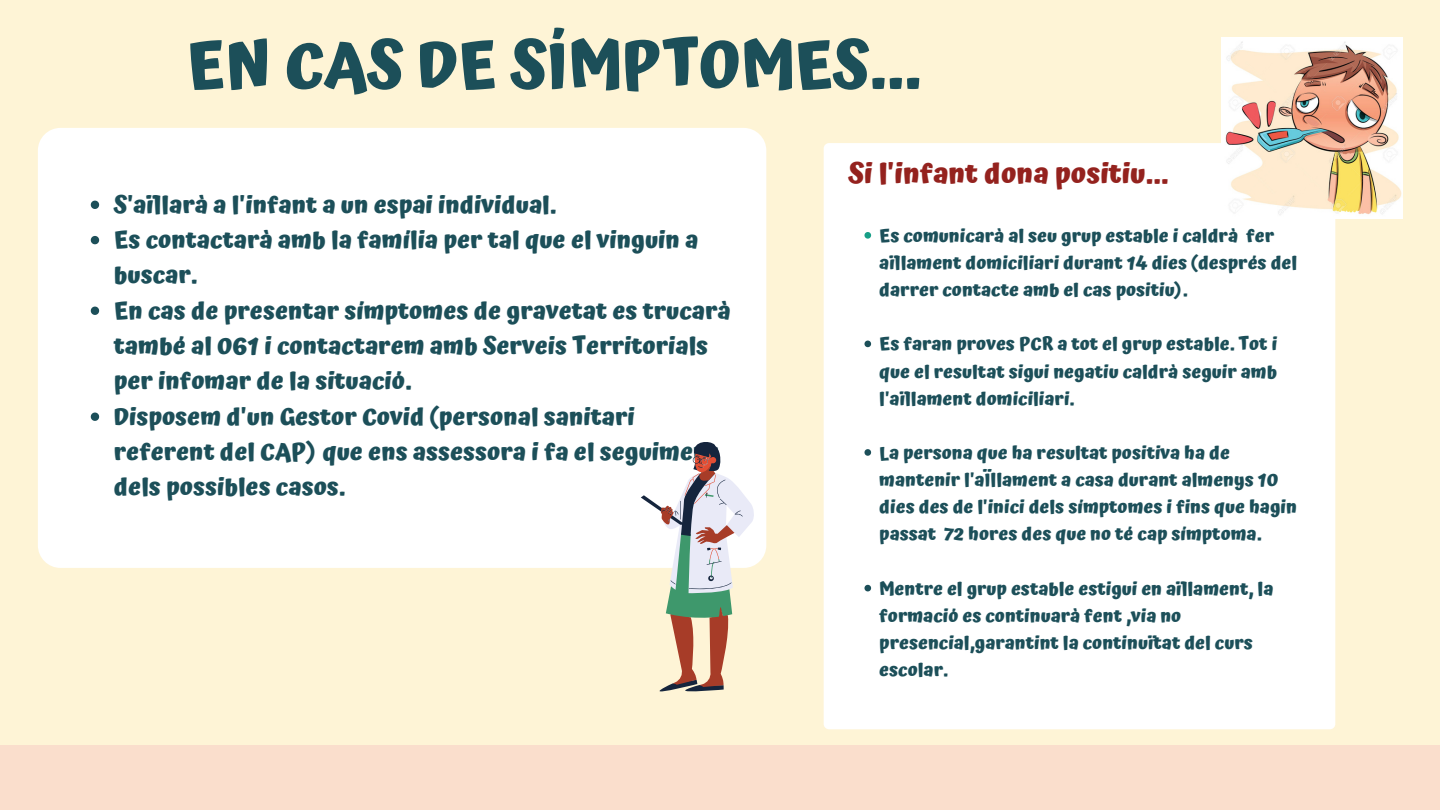
<style>
.page{position:relative;width:1440px;height:810px;background:#fef4d6}
.page>*{position:absolute;margin:0;border:0;box-sizing:border-box;transform-origin:0 0}
.t1{font:700 64px "Atma";color:#1c4f59}
.t2{font:700 28px "Atma";color:#94221e}
.t3{font:700 24px/35.3px "Atma";color:#1c4f59}
.t4{font:700 18.2px/27.1px "Atma";color:#1c4f59}
</style>
<div class="page">
<div style="left:38px;top:128px;width:728px;height:440px;background:#fff;border-radius:23px"></div>
<svg style="left:91px;top:201px;width:8px;height:8px"></svg>
<svg style="left:91px;top:236px;width:8px;height:8px"></svg>
<svg style="left:91px;top:307px;width:8px;height:8px"></svg>
<svg style="left:91px;top:413px;width:8px;height:8px"></svg>
<svg style="left:641px;top:442px;width:113px;height:250px"></svg>
<div style="left:0;top:745px;width:1440px;height:65px;background:#fadecc"></div>
<div style="left:824px;top:143px;width:511px;height:586px;background:#fff;border-radius:5px"></div>
<svg style="left:864px;top:232px;width:7px;height:7px"></svg>
<svg style="left:864px;top:341px;width:7px;height:6px"></svg>
<svg style="left:864px;top:449px;width:7px;height:7px"></svg>
<svg style="left:864px;top:585px;width:7px;height:6px"></svg>
<img style="left:1221px;top:37px;width:182px;height:182px">
<h1 class="t1" style="left:186px;top:28px;width:736px">EN CAS DE SÍMPTOMES...</h1>
<p class="t3" style="left:114px;top:187px;width:618px">S'aïllarà a l'infant a un espai individual.<br>Es contactarà amb la família per tal que el vinguin a buscar.<br>En cas de presentar símptomes de gravetat es trucarà també al 061 i contactarem amb Serveis Territorials per infomar de la situació.<br>Disposem d'un Gestor Covid (personal sanitari referent del CAP) que ens assessora i fa el seguiment dels possibles casos.</p>
<h2 class="t2" style="left:848px;top:157px;width:322px">Si l'infant dona positiu...</h2>
<p class="t4" style="left:879px;top:222px;width:419px">Es comunicarà al seu grup estable i caldrà fer aïllament domiciliari durant 14 dies (després del darrer contacte amb el cas positiu).</p>
<p class="t4" style="left:879px;top:331px;width:399px;text-align:justify">Es faran proves PCR a tot el grup estable. Tot i que el resultat sigui negatiu caldrà seguir amb l'aïllament domiciliari.</p>
<p class="t4" style="left:879px;top:439px;width:419px">La persona que ha resultat positiva ha de mantenir l'aÏllament a casa durant almenys 10 dies des de l'inici dels símptomes i fins que hagin passat 72 hores des que no té cap símptoma.</p>
<p class="t4" style="left:879px;top:575px;width:396px">Mentre el grup estable estigui en aïllament, la formació es continuarà fent ,via no presencial,garantint la continuïtat del curs escolar.</p>
</div>
